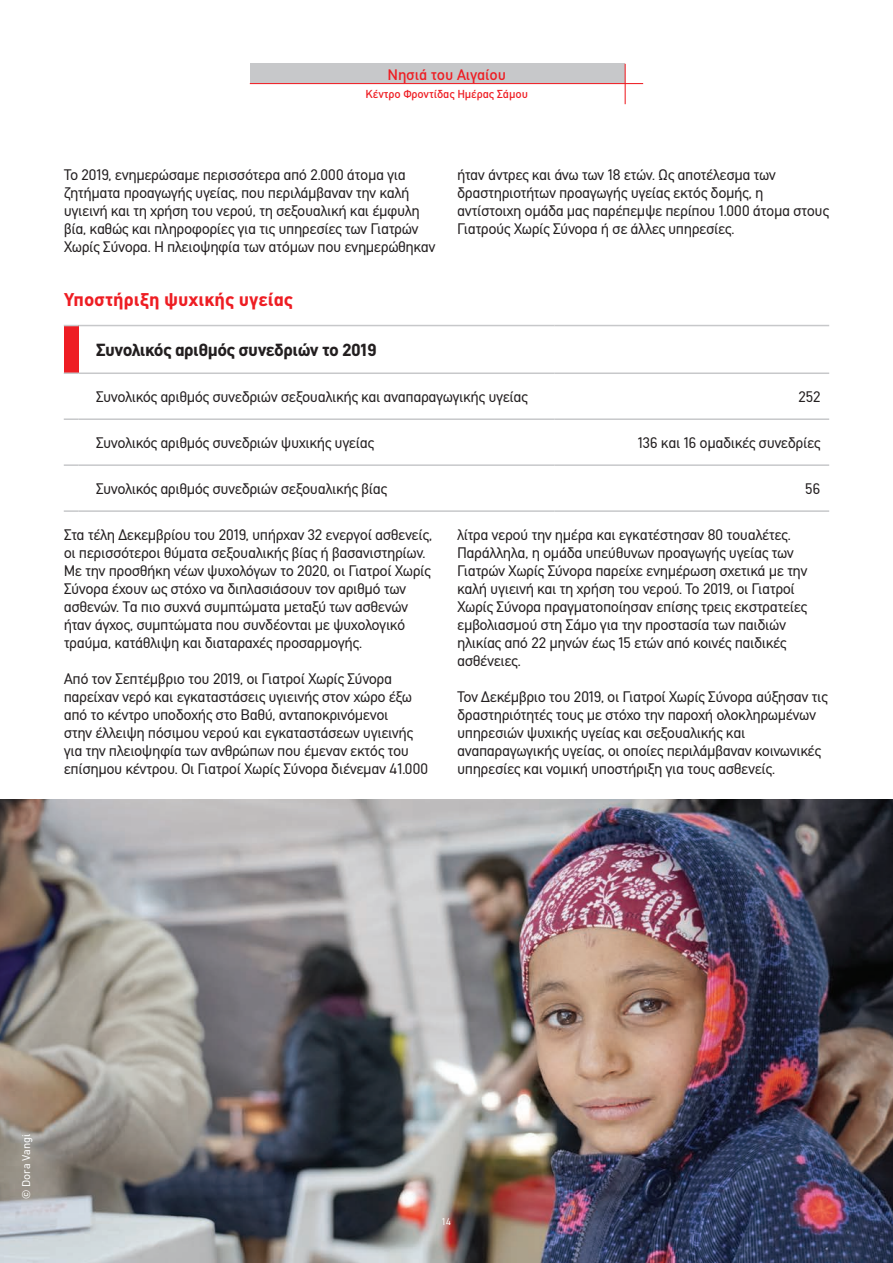
<style>
.page{position:relative;width:893px;height:1263px;background:#fff}
.page>*{position:absolute;margin:0;border:0;box-sizing:border-box;transform-origin:0 0}
.t1{font:700 18.45px "CFDIN Std";color:#ee1d23}
.t2{font:700 17.55px "CFDIN Std";letter-spacing:-.03em;color:#231f20}
.t3{font:15.3px/18px "CFDIN Std";letter-spacing:-.03em;color:#231f20}
.t4{font:500 15.3px "CFDIN Std";letter-spacing:-.01em;color:#ee1d23}
.t5{font:500 11.55px "CFDIN Std";letter-spacing:-.01em;color:#ee1d23}
.t6{font:11.25px "CFDIN Std";color:#fff}
.t7{font:9.75px "CFDIN Std";color:#fff}
</style>
<div class="page">
<div style="left:64px;top:326px;width:15px;height:47px;background:#ee1d23"></div>
<svg style="left:64px;top:325px;width:15px;height:1px"></svg>
<hr style="left:79px;top:325px;width:475px;height:1px;background:#c7c8ca">
<hr style="left:554px;top:325px;width:275px;height:1px;background:#c7c8ca">
<svg style="left:64px;top:372px;width:15px;height:2px"></svg>
<hr style="left:79px;top:372px;width:475px;height:2px;background:#c7c8ca">
<hr style="left:554px;top:372px;width:275px;height:2px;background:#c7c8ca">
<svg style="left:64px;top:418px;width:15px;height:2px"></svg>
<hr style="left:79px;top:418px;width:475px;height:2px;background:#c7c8ca">
<hr style="left:554px;top:418px;width:275px;height:2px;background:#c7c8ca">
<svg style="left:64px;top:464px;width:15px;height:2px"></svg>
<hr style="left:79px;top:464px;width:475px;height:2px;background:#c7c8ca">
<hr style="left:554px;top:464px;width:275px;height:2px;background:#c7c8ca">
<svg style="left:64px;top:510px;width:15px;height:2px"></svg>
<hr style="left:79px;top:510px;width:475px;height:2px;background:#c7c8ca">
<hr style="left:554px;top:510px;width:275px;height:2px;background:#c7c8ca">
<div style="left:250px;top:64px;width:375px;height:19px;background:#c7c8ca"></div>
<hr style="left:625px;top:64px;width:1px;height:40px;background:#ee1d23">
<hr style="left:250px;top:83px;width:393px;height:1px;background:#ee1d23">
<img style="left:0;top:799px;width:893px;height:464px">
<p class="t4" style="left:387px;top:66px;width:120px">Νησιά του Αιγαίου</p>
<p class="t5" style="left:366px;top:87px;width:164px">Κέντρο Φροντίδας Ημέρας Σάμου</p>
<p class="t3" style="left:64px;top:166px;width:373px">Το 2019, ενημερώσαμε περισσότερα από 2.000 άτομα για ζητήματα προαγωγής υγείας, που περιλάμβαναν την καλή υγιεινή και τη χρήση του νερού, τη σεξουαλική και έμφυλη βία, καθώς και πληροφορίες για τις υπηρεσίες των Γιατρών Χωρίς Σύνορα. Η πλειοψηφία των ατόμων που ενημερώθηκαν</p>
<p class="t3" style="left:457px;top:166px;width:374px">ήταν άντρες και άνω των 18 ετών. Ως αποτέλεσμα των δραστηριοτήτων προαγωγής υγείας εκτός δομής, η αντίστοιχη ομάδα μας παρέπεμψε περίπου 1.000 άτομα στους Γιατρούς Χωρίς Σύνορα ή σε άλλες υπηρεσίες.</p>
<p class="t1" style="left:64px;top:289px;width:231px">Υποστήριξη ψυχικής υγείας</p>
<p class="t2" style="left:96px;top:340px;width:283px">Συνολικός αριθμός συνεδριών το 2019</p>
<p class="t3" style="left:96px;top:388px;width:434px">Συνολικός αριθμός συνεδριών σεξουαλικής και αναπαραγωγικής υγείας</p>
<p class="t3" style="left:798px;top:388px;width:24px">252</p>
<p class="t3" style="left:96px;top:434px;width:280px">Συνολικός αριθμός συνεδριών ψυχικής υγείας</p>
<p class="t3" style="left:637px;top:434px;width:185px">136 και 16 ομαδικές συνεδρίες</p>
<p class="t3" style="left:96px;top:480px;width:293px">Συνολικός αριθμός συνεδριών σεξουαλικής βίας</p>
<p class="t3" style="left:805px;top:480px;width:17px">56</p>
<p class="t3" style="left:64px;top:526px;width:370px">Στα τέλη Δεκεμβρίου του 2019, υπήρχαν 32 ενεργοί ασθενείς, οι περισσότεροι θύματα σεξουαλικής βίας ή βασανιστηρίων.<br>Με την προσθήκη νέων ψυχολόγων το 2020, οι Γιατροί Χωρίς Σύνορα έχουν ως στόχο να διπλασιάσουν τον αριθμό των ασθενών. Τα πιο συχνά συμπτώματα μεταξύ των ασθενών ήταν άγχος, συμπτώματα που συνδέονται με ψυχολογικό τραύμα, κατάθλιψη και διαταραχές προσαρμογής.</p>
<p class="t3" style="left:64px;top:670px;width:366px">Από τον Σεπτέμβριο του 2019, οι Γιατροί Χωρίς Σύνορα παρείχαν νερό και εγκαταστάσεις υγιεινής στον χώρο έξω από το κέντρο υποδοχής στο Βαθύ, ανταποκρινόμενοι<br>στην έλλειψη πόσιμου νερού και εγκαταστάσεων υγιεινής για την πλειοψηφία των ανθρώπων που έμεναν εκτός του επίσημου κέντρου. Οι Γιατροί Χωρίς Σύνορα διένεμαν 41.000</p>
<p class="t3" style="left:457px;top:526px;width:352px">λίτρα νερού την ημέρα και εγκατέστησαν 80 τουαλέτες.<br>Παράλληλα, η ομάδα υπεύθυνων προαγωγής υγείας των Γιατρών Χωρίς Σύνορα παρείχε ενημέρωση σχετικά με την καλή υγιεινή και τη χρήση του νερού. Το 2019, οι Γιατροί Χωρίς Σύνορα πραγματοποίησαν επίσης τρεις εκστρατείες εμβολιασμού στη Σάμο για την προστασία των παιδιών ηλικίας από 22 μηνών έως 15 ετών από κοινές παιδικές ασθένειες.</p>
<p class="t3" style="left:457px;top:687px;width:372px">Τον Δεκέμβριο του 2019, οι Γιατροί Χωρίς Σύνορα αύξησαν τις δραστηριότητές τους με στόχο την παροχή ολοκληρωμένων υπηρεσιών ψυχικής υγείας και σεξουαλικής και αναπαραγωγικής υγείας, οι οποίες περιλάμβαναν κοινωνικές υπηρεσίες και νομική υποστήριξη για τους ασθενείς.</p>
<p class="t6" style="left:20px;top:1199px;width:67px;rotate:-90deg">© Dora Vangi</p>
<p class="t7" style="left:442px;top:1216px;width:11px">14</p>
</div>
